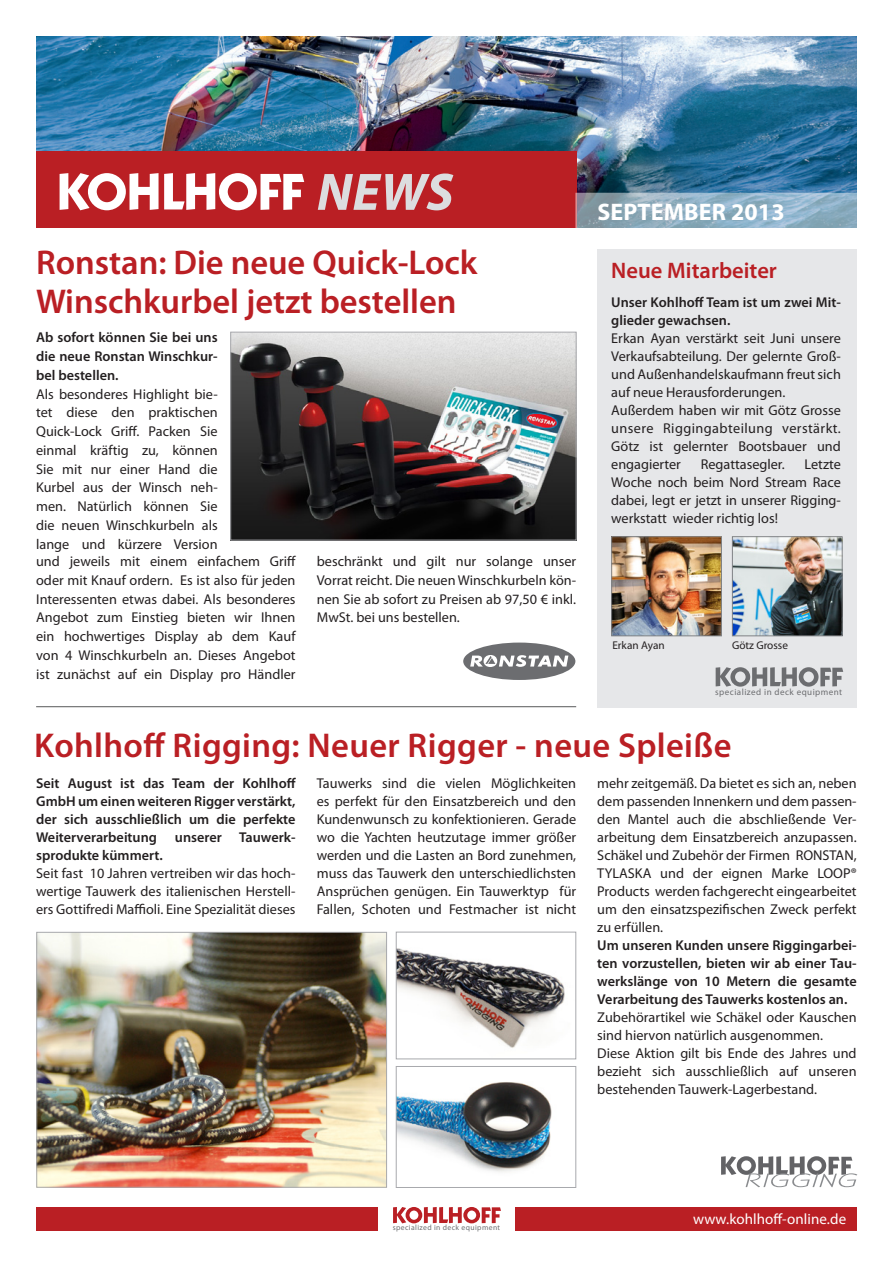
<style>
.page{position:relative;width:893px;height:1263px;background:#fff}
.page>*{position:absolute;margin:0;border:0;box-sizing:border-box;transform-origin:0 0}
.t1{font:italic 700 53.1px "Myriad Pro";color:#dcdddf}
.t2{font:600 34.5px "Myriad Pro";color:#ba1f24}
.t3{font:700 24px "Myriad Pro";letter-spacing:.005em;color:#fff}
.t4{font:600 22.5px "Myriad Pro";color:#ba1f24}
.t5{font:15px "Myriad Pro";letter-spacing:.005em;color:#fff}
.t6{font:14.25px/18px "Myriad Pro";color:#231f20;text-align:justify}
.t7{font:600 14.25px/18px "Myriad Pro";color:#231f20;text-align:justify}
.t8{font:11.25px "Myriad Pro";color:#231f20}
.t9{font:9px "Myriad Pro";letter-spacing:.05em;color:#6c6d70}
.t10{font:7.65px "Myriad Pro";letter-spacing:.05em;color:#6c6d70}
</style>
<div class="page">
<img style="left:36px;top:36px;width:821px;height:157px">
<div style="left:36px;top:151px;width:540px;height:76px;background:#ba1f24"></div>
<svg style="left:575px;top:193px;width:282px;height:35px;background:#8facbe"></svg>
<hr style="left:36px;top:706px;width:540px;height:1px;background:#57585a">
<div style="left:597px;top:249px;width:260px;height:458px;background:#e6e7e9"></div>
<svg style="left:60px;top:173px;width:244px;height:37px"></svg>
<div style="left:36px;top:1207px;width:821px;height:24px;background:#ba1f24"></div>
<div style="left:378px;top:1204px;width:136px;height:32px;background:#fff"></div>
<svg style="left:393px;top:1207px;width:108px;height:16px"></svg>
<img style="left:232px;top:334px;width:343px;height:204px">
<div style="left:230px;top:332px;width:347px;height:208px;border:1px solid #a8a9ad"></div>
<img style="left:734px;top:538px;width:106px;height:96px">
<div style="left:732px;top:536px;width:110px;height:100px;border:1px solid #808285"></div>
<img style="left:38px;top:934px;width:347px;height:252px">
<div style="left:36px;top:932px;width:351px;height:256px;border:1px solid #a8a9ad"></div>
<div style="left:463px;top:642px;width:112px;height:38px;background:#6c6d70;border-radius:50%"></div>
<svg style="left:470px;top:655px;width:98px;height:12px"></svg>
<img style="left:613px;top:538px;width:107px;height:96px">
<div style="left:611px;top:536px;width:111px;height:100px;border:1px solid #808285"></div>
<svg style="left:716px;top:667px;width:127px;height:20px"></svg>
<img style="left:398px;top:1082px;width:154px;height:90px">
<div style="left:396px;top:1066px;width:180px;height:122px;border:1px solid #a8a9ad"></div>
<img style="left:398px;top:948px;width:167px;height:100px">
<div style="left:396px;top:932px;width:180px;height:127px;border:1px solid #a8a9ad"></div>
<svg style="left:721px;top:1156px;width:136px;height:31px"></svg>
<p class="t1" style="left:317px;top:157px;width:138px">NEWS</p>
<p class="t2" style="left:36px;top:241px;width:443px">Ronstan: Die neue Quick-Lock</p>
<p class="t2" style="left:36px;top:280px;width:422px">Winschkurbel jetzt bestellen</p>
<p class="t7" style="left:36px;top:328px;width:183px;line-height:18.8px">Ab sofort können Sie bei uns die neue Ronstan Winschkur&shy;bel bestellen.</p>
<p class="t6" style="left:36px;top:384px;width:183px;line-height:18.8px">Als besonderes Highlight bie&shy;tet diese den praktischen Quick-Lock Griff. Packen Sie einmal kräftig zu, können Sie mit nur einer Hand die Kurbel aus der Winsch neh&shy;men. Natürlich können Sie die neuen Winschkurbeln als lange und kürzere Version</p>
<p class="t6" style="left:36px;top:552px;width:261px;line-height:18.8px">und jeweils mit einem einfachem Griff oder mit Knauf ordern. Es ist also für jeden Interessenten etwas dabei. Als besonderes Angebot zum Einstieg bieten wir Ihnen ein hochwertiges Display ab dem Kauf von 4 Winschkurbeln an. Dieses Angebot ist zunächst auf ein Display pro Händler</p>
<p class="t6" style="left:317px;top:552px;width:261px;line-height:18.8px">beschränkt und gilt nur solange unser Vorrat reicht. Die neuen Winschkurbeln kön&shy;nen Sie ab sofort zu Preisen ab 97,50 € inkl.<br>MwSt. bei uns bestellen.</p>
<p class="t3" style="left:597px;top:196px;width:189px">SEPTEMBER 2013</p>
<p class="t4" style="left:611px;top:257px;width:167px">Neue Mitarbeiter</p>
<p class="t7" style="left:611px;top:293px;width:231px">Unser Kohlhoff Team ist um zwei Mit&shy;glieder gewachsen.</p>
<p class="t6" style="left:611px;top:329px;width:231px">Erkan Ayan verstärkt seit Juni unsere Verkaufsabteilung. Der gelernte Groß&shy;und Außenhandelskaufmann freut sich auf neue Herausforderungen.</p>
<p class="t6" style="left:611px;top:401px;width:231px">Außerdem haben wir mit Götz Grosse unsere Riggingabteilung verstärkt.<br>Götz ist gelernter Bootsbauer und engagierter</p>
<p class="t6" style="left:701px;top:455px;width:86px">Regattasegler.</p>
<p class="t6" style="left:611px;top:455px;width:231px;text-indent:193px">Letzte Woche noch beim Nord Stream Race dabei, legt er jetzt in unserer Rigging&shy;werkstatt wieder richtig los!</p>
<p class="t8" style="left:612px;top:638px;width:54px">Erkan Ayan</p>
<p class="t8" style="left:732px;top:638px;width:57px">Götz Grosse</p>
<p class="t9" style="left:715px;top:686px;width:128px">specialized in deck equipment</p>
<p class="t2" style="left:34px;top:724px;width:699px">Kohlhoff Rigging: Neuer Rigger - neue Spleiße</p>
<p class="t7" style="left:36px;top:773px;width:261px">Seit August ist das Team der Kohlhoff GmbH um einen weiteren Rigger verstärkt, der sich ausschließlich um die perfekte Weiterverarbeitung</p>
<p class="t7" style="left:175px;top:827px;width:122px">unserer Tauwerk-</p>
<p class="t7" style="left:36px;top:845px;width:128px">sprodukte kümmert.</p>
<p class="t6" style="left:36px;top:864px;width:261px">Seit fast 10 Jahren vertreiben wir das hoch&shy;wertige Tauwerk des italienischen Herstell&shy;ers Gottifredi Maffioli. Eine Spezialität dieses</p>
<p class="t6" style="left:317px;top:774px;width:261px">Tauwerks sind die vielen Möglichkeiten es perfekt für den Einsatzbereich und den Kundenwunsch zu konfektionieren. Gerade wo die Yachten heutzutage immer größer werden und die Lasten an Bord zunehmen, muss das Tauwerk den unterschiedlichsten Ansprüchen genügen. Ein Tauwerktyp für Fallen, Schoten und Festmacher ist nicht</p>
<p class="t6" style="left:597px;top:774px;width:261px">mehr zeitgemäß. Da bietet es sich an, neben dem passenden Innenkern und dem passen-</p>
<p class="t6" style="left:597px;top:810px;width:261px">den Mantel auch die abschließende Ver&shy;arbeitung dem Einsatzbereich anzupassen.<br>Schäkel und Zubehör der Firmen RONSTAN, TYLASKA und der eignen Marke LOOP® Products werden fachgerecht eingearbeitet um den einsatzspezifischen Zweck perfekt zu erfüllen.</p>
<p class="t7" style="left:597px;top:935px;width:261px">Um unseren Kunden unsere Riggingarbei&shy;ten vorzustellen, bieten wir ab einer Tau&shy;werkslänge von 10 Metern die gesamte Verarbeitung des Tauwerks kostenlos an.</p>
<p class="t6" style="left:597px;top:1008px;width:261px">Zubehörartikel wie Schäkel oder Kauschen sind hiervon natürlich ausgenommen.</p>
<p class="t6" style="left:597px;top:1044px;width:261px">Diese Aktion gilt bis Ende des Jahres und bezieht sich ausschließlich auf unseren bestehenden Tauwerk-Lagerbestand.</p>
<p class="t10" style="left:393px;top:1223px;width:109px">specialized in deck equipment</p>
<p class="t5" style="left:693px;top:1209px;width:155px">www.kohlhoff-online.de</p>
</div>
